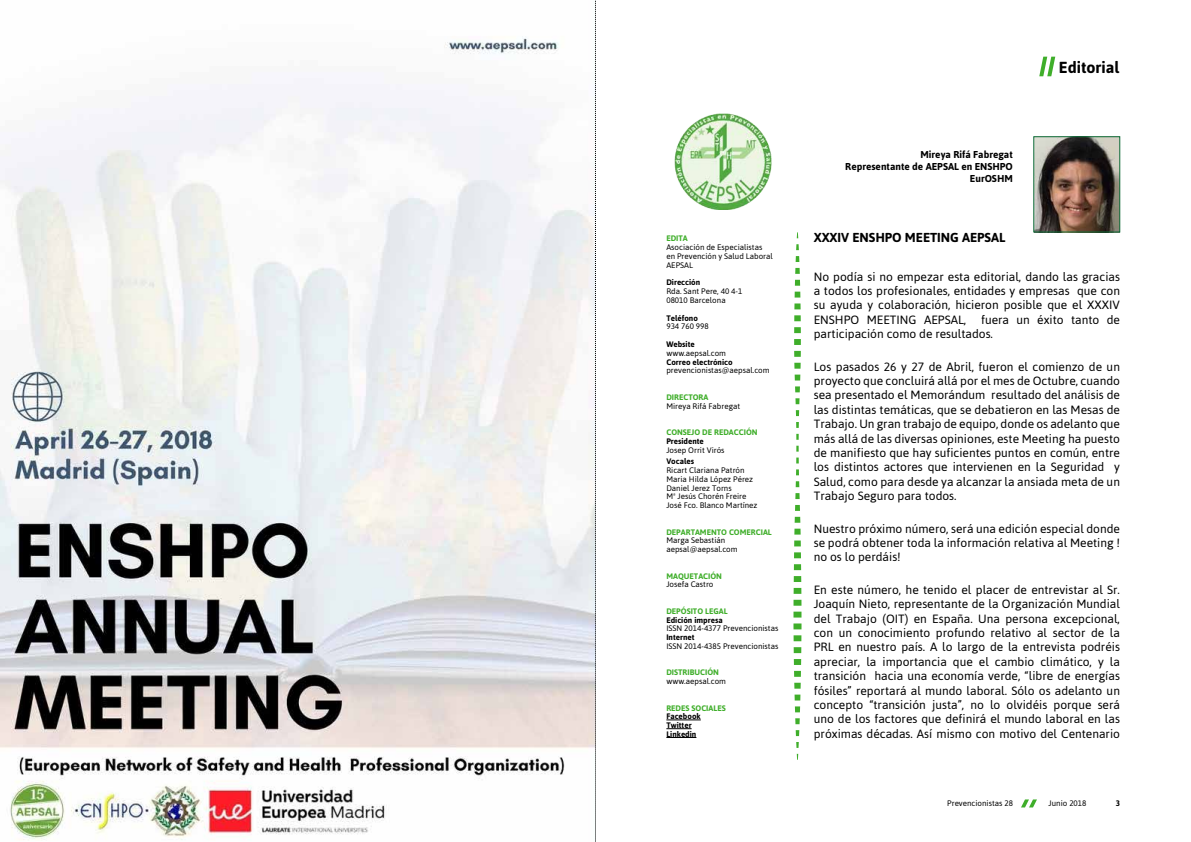
<style>
.page{position:relative;width:1191px;height:842px;background:#fff}
.page>*{position:absolute;margin:0;border:0;box-sizing:border-box;transform-origin:0 0}
.t1{font:700 16px "Asap";color:#000}
.t2{font:700 13px "Asap";color:#000}
.t3{font:12px/14.4px "Asap";color:#000;text-align:justify}
.t4{font:700 10px/12px "Asap";color:#000;text-align:right}
.t5{font:8px/8.8px "Asap";color:#000}
.t6{font:700 8px/8.8px "Asap";color:#000}
.t7{font:700 8px "Asap";color:#3fae2a}
</style>
<div class="page">
<svg style="left:1021px;top:799px;width:16px;height:8px"></svg>
<svg style="left:1039px;top:57px;width:16px;height:19px"></svg>
<img style="left:674px;top:113px;width:98px;height:96px">
<svg style="left:796px;top:244px;width:3px;height:6px"></svg>
<svg style="left:795px;top:256px;width:4px;height:6px"></svg>
<svg style="left:795px;top:268px;width:5px;height:6px"></svg>
<svg style="left:795px;top:280px;width:5px;height:6px"></svg>
<svg style="left:794px;top:292px;width:6px;height:17px"></svg>
<svg style="left:794px;top:315px;width:6px;height:6px"></svg>
<div style="left:794px;top:327px;width:7px;height:6px;background:#3fae2a"></div>
<div style="left:794px;top:339px;width:7px;height:6px;background:#3fae2a"></div>
<svg style="left:794px;top:351px;width:7px;height:6px"></svg>
<svg style="left:794px;top:363px;width:6px;height:6px"></svg>
<svg style="left:794px;top:375px;width:6px;height:5px"></svg>
<svg style="left:795px;top:386px;width:5px;height:6px"></svg>
<svg style="left:795px;top:398px;width:4px;height:6px"></svg>
<svg style="left:796px;top:410px;width:3px;height:6px"></svg>
<svg style="left:796px;top:422px;width:3px;height:6px"></svg>
<svg style="left:796px;top:434px;width:2px;height:6px"></svg>
<svg style="left:796px;top:446px;width:2px;height:6px"></svg>
<svg style="left:796px;top:469px;width:3px;height:6px"></svg>
<svg style="left:795px;top:481px;width:4px;height:6px"></svg>
<svg style="left:795px;top:493px;width:4px;height:6px"></svg>
<svg style="left:795px;top:505px;width:5px;height:6px"></svg>
<svg style="left:794px;top:517px;width:6px;height:6px"></svg>
<svg style="left:794px;top:529px;width:6px;height:6px"></svg>
<div style="left:794px;top:540px;width:7px;height:6px;background:#3fae2a"></div>
<div style="left:794px;top:552px;width:7px;height:6px;background:#3fae2a"></div>
<div style="left:794px;top:564px;width:7px;height:6px;background:#3fae2a"></div>
<div style="left:793px;top:576px;width:8px;height:6px;background:#3fae2a"></div>
<div style="left:793px;top:588px;width:8px;height:6px;background:#3fae2a"></div>
<div style="left:793px;top:600px;width:8px;height:6px;background:#3fae2a"></div>
<div style="left:793px;top:612px;width:8px;height:5px;background:#3fae2a"></div>
<svg style="left:793px;top:623px;width:8px;height:6px"></svg>
<div style="left:793px;top:635px;width:8px;height:6px;background:#3fae2a"></div>
<div style="left:793px;top:647px;width:8px;height:6px;background:#3fae2a"></div>
<div style="left:794px;top:659px;width:7px;height:6px;background:#3fae2a"></div>
<div style="left:794px;top:671px;width:7px;height:6px;background:#3fae2a"></div>
<svg style="left:794px;top:683px;width:6px;height:6px"></svg>
<svg style="left:794px;top:695px;width:6px;height:5px"></svg>
<svg style="left:795px;top:706px;width:5px;height:6px"></svg>
<svg style="left:795px;top:718px;width:4px;height:6px"></svg>
<svg style="left:795px;top:730px;width:4px;height:6px"></svg>
<svg style="left:796px;top:742px;width:2px;height:6px"></svg>
<hr style="left:666px;top:720px;width:35px;height:1px;background:#000">
<svg style="left:666px;top:728px;width:25px;height:1px"></svg>
<hr style="left:666px;top:737px;width:30px;height:1px;background:#000">
<img style="left:0;top:38px;width:595px;height:802px">
<img style="left:1035px;top:139px;width:83px;height:91px">
<div style="left:1033px;top:137px;width:87px;height:95px;border:1px solid #0d6b37"></div>
<svg style="left:595px;top:0;width:1px;height:842px"></svg>
<p class="t7" style="left:666px;top:234px;width:23px">EDITA</p>
<p class="t5" style="left:666px;top:243px;width:108px">Asociación de Especialistas en Prevención y Salud Laboral<br>AEPSAL</p>
<p class="t6" style="left:666px;top:278px;width:35px">Dirección</p>
<p class="t5" style="left:666px;top:287px;width:77px">Rda. Sant Pere, 40 4-1<br>08010 Barcelona</p>
<p class="t6" style="left:666px;top:313px;width:33px">Teléfono</p>
<p class="t5" style="left:666px;top:322px;width:44px">934 760 998</p>
<p class="t6" style="left:666px;top:340px;width:30px">Website</p>
<p class="t5" style="left:666px;top:348px;width:61px">www.aepsal.com</p>
<p class="t6" style="left:666px;top:357px;width:68px">Correo electrónico</p>
<p class="t5" style="left:666px;top:366px;width:105px">prevencionistas@aepsal.com</p>
<p class="t7" style="left:666px;top:392px;width:44px">DIRECTORA</p>
<p class="t5" style="left:666px;top:401px;width:75px">Mireya Rifá Fabregat</p>
<p class="t7" style="left:666px;top:427px;width:93px">CONSEJO DE REDACCIÓN</p>
<p class="t6" style="left:666px;top:436px;width:39px">Presidente</p>
<p class="t5" style="left:666px;top:445px;width:60px">Josep Orrit Virós</p>
<p class="t6" style="left:666px;top:457px;width:29px">Vocales</p>
<p class="t5" style="left:666px;top:466px;width:93px">Ricart Clariana Patrón<br>Maria Hilda López Pérez<br>Daniel Jerez Torns<br>Mª Jesús Chorén Freire<br>José Fco. Blanco Martínez</p>
<p class="t7" style="left:666px;top:527px;width:107px">DEPARTAMENTO COMERCIAL</p>
<p class="t5" style="left:666px;top:536px;width:73px">Marga Sebastián aepsal@aepsal.com</p>
<p class="t7" style="left:666px;top:571px;width:57px">MAQUETACIÓN</p>
<p class="t5" style="left:666px;top:580px;width:49px">Josefa Castro</p>
<p class="t7" style="left:666px;top:606px;width:63px">DEPÓSITO LEGAL</p>
<p class="t6" style="left:666px;top:615px;width:58px">Edición impresa</p>
<p class="t5" style="left:666px;top:624px;width:113px">ISSN 2014-4377 Prevencionistas</p>
<p class="t6" style="left:666px;top:633px;width:30px">Internet</p>
<p class="t5" style="left:666px;top:642px;width:113px">ISSN 2014-4385 Prevencionistas</p>
<p class="t7" style="left:666px;top:668px;width:54px">DISTRIBUCIÓN</p>
<p class="t5" style="left:666px;top:677px;width:61px">www.aepsal.com</p>
<p class="t7" style="left:666px;top:703px;width:61px">REDES SOCIALES</p>
<p class="t6" style="left:666px;top:712px;width:36px">Facebook<br>Twitter<br>Linkedin</p>
<p class="t4" style="left:845px;top:148px;width:169px">Mireya Rifá Fabregat<br>Representante de AEPSAL en ENSHPO<br>EurOSHM</p>
<h1 class="t1" style="left:1059px;top:58px;width:62px">Editorial</h1>
<p class="t2" style="left:813px;top:230px;width:193px">XXXIV ENSHPO MEETING AEPSAL</p>
<p class="t3" style="left:813px;top:269px;width:308px">No podía si no empezar esta editorial, dando las gracias a todos los profesionales, entidades y empresas que con su ayuda y colaboración, hicieron posible que el XXXIV ENSHPO MEETING AEPSAL, fuera un éxito tanto de participación como de resultados.</p>
<p class="t3" style="left:813px;top:359px;width:308px">Los pasados 26 y 27 de Abril, fueron el comienzo de un proyecto que concluirá allá por el mes de Octubre, cuando sea presentado el Memorándum resultado del análisis de las distintas temáticas, que se debatieron en las Mesas de Trabajo. Un gran trabajo de equipo, donde os adelanto que más allá de las diversas opiniones, este Meeting ha puesto de manifiesto que hay suficientes puntos en común, entre los distintos actores que intervienen en la Seguridad y Salud, como para desde ya alcanzar la ansiada meta de un Trabajo Seguro para todos.</p>
<p class="t3" style="left:813px;top:521px;width:308px">Nuestro próximo número, será una edición especial donde se podrá obtener toda la información relativa al Meeting ! no os lo perdáis!</p>
<p class="t3" style="left:813px;top:582px;width:308px">En este número, he tenido el placer de entrevistar al Sr.<br>Joaquín Nieto, representante de la Organización Mundial del Trabajo (OIT) en España. Una persona excepcional, con un conocimiento profundo relativo al sector de la PRL en nuestro país. A lo largo de la entrevista podréis apreciar, la importancia que el cambio climático, y la transición hacia una economía verde, “libre de energías fósiles” reportará al mundo laboral. Sólo os adelanto un concepto “transición justa”, no lo olvidéis porque será uno de los factores que definirá el mundo laboral en las próximas décadas. Así mismo con motivo del Centenario</p>
<p class="t5" style="left:947px;top:799px;width:67px">Prevencionistas 28</p>
<p class="t5" style="left:1048px;top:799px;width:39px">Junio 2018</p>
<p class="t6" style="left:1115px;top:799px;width:6px">3</p>
</div>
